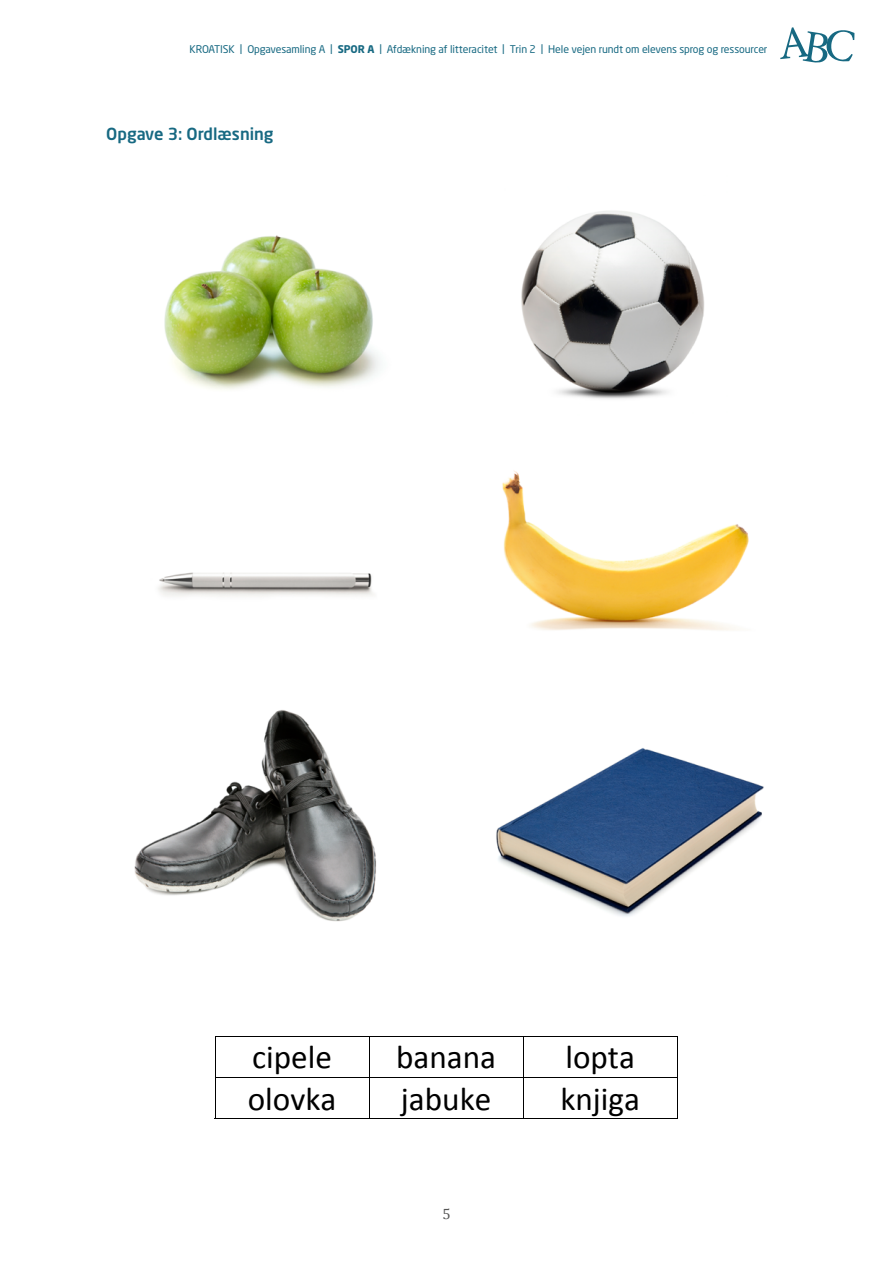
<style>
.page{position:relative;width:893px;height:1263px;background:#fff}
.page>*{position:absolute;margin:0;border:0;box-sizing:border-box;transform-origin:0 0}
.t1{font:33.15px "Calibri";color:#000}
.Overskrift_-_Opgavea{font:500 16.5px "Neo Sans Std";color:#176982}
.t2{font:15px "Cambria";color:#565655}
.t3{font:10.5px "Neo Sans Std";letter-spacing:-.01em;color:#176982}
.s1{font-weight:700}
</style>
<div class="page">
<svg style="left:780px;top:27px;width:74px;height:36px"></svg>
<img style="left:496px;top:748px;width:268px;height:169px">
<img style="left:164px;top:235px;width:216px;height:154px">
<img style="left:502px;top:471px;width:247px;height:159px">
<img style="left:158px;top:572px;width:216px;height:25px">
<img style="left:134px;top:710px;width:242px;height:212px">
<img style="left:521px;top:211px;width:184px;height:188px">
<hr style="left:215px;top:1036px;width:463px;height:1px;background:#000">
<hr style="left:215px;top:1037px;width:1px;height:40px;background:#000">
<hr style="left:369px;top:1037px;width:1px;height:40px;background:#000">
<hr style="left:523px;top:1037px;width:1px;height:40px;background:#000">
<hr style="left:677px;top:1037px;width:1px;height:40px;background:#000">
<hr style="left:215px;top:1077px;width:463px;height:1px;background:#000">
<hr style="left:215px;top:1078px;width:1px;height:41px;background:#000">
<hr style="left:215px;top:1118px;width:154px;height:1px;background:#000">
<hr style="left:369px;top:1078px;width:1px;height:41px;background:#000">
<hr style="left:369px;top:1118px;width:154px;height:1px;background:#000">
<hr style="left:523px;top:1078px;width:1px;height:41px;background:#000">
<hr style="left:523px;top:1118px;width:154px;height:1px;background:#000">
<hr style="left:677px;top:1078px;width:1px;height:41px;background:#000">
<p class="t3" style="left:189px;top:42px;width:579px">KROATISK | Opgavesamling A | <span class="s1">SPOR A</span> | Afdækning af litteracitet | Trin 2 | Hele vejen rundt om elevens sprog og ressourcer</p>
<p class="Overskrift_-_Opgavea" style="left:106px;top:124px;width:169px">Opgave 3: Ordlæsning</p>
<p class="t1" style="left:252px;top:1036px;width:81px">cipele</p>
<p class="t1" style="left:396px;top:1036px;width:101px">banana</p>
<p class="t1" style="left:565px;top:1036px;width:71px">lopta</p>
<p class="t1" style="left:248px;top:1077px;width:90px">olovka</p>
<p class="t1" style="left:401px;top:1077px;width:92px">jabuke</p>
<p class="t1" style="left:560px;top:1077px;width:81px">knjiga</p>
<h3 class="t2" style="left:442px;top:1205px;width:10px">5</h3>
</div>
